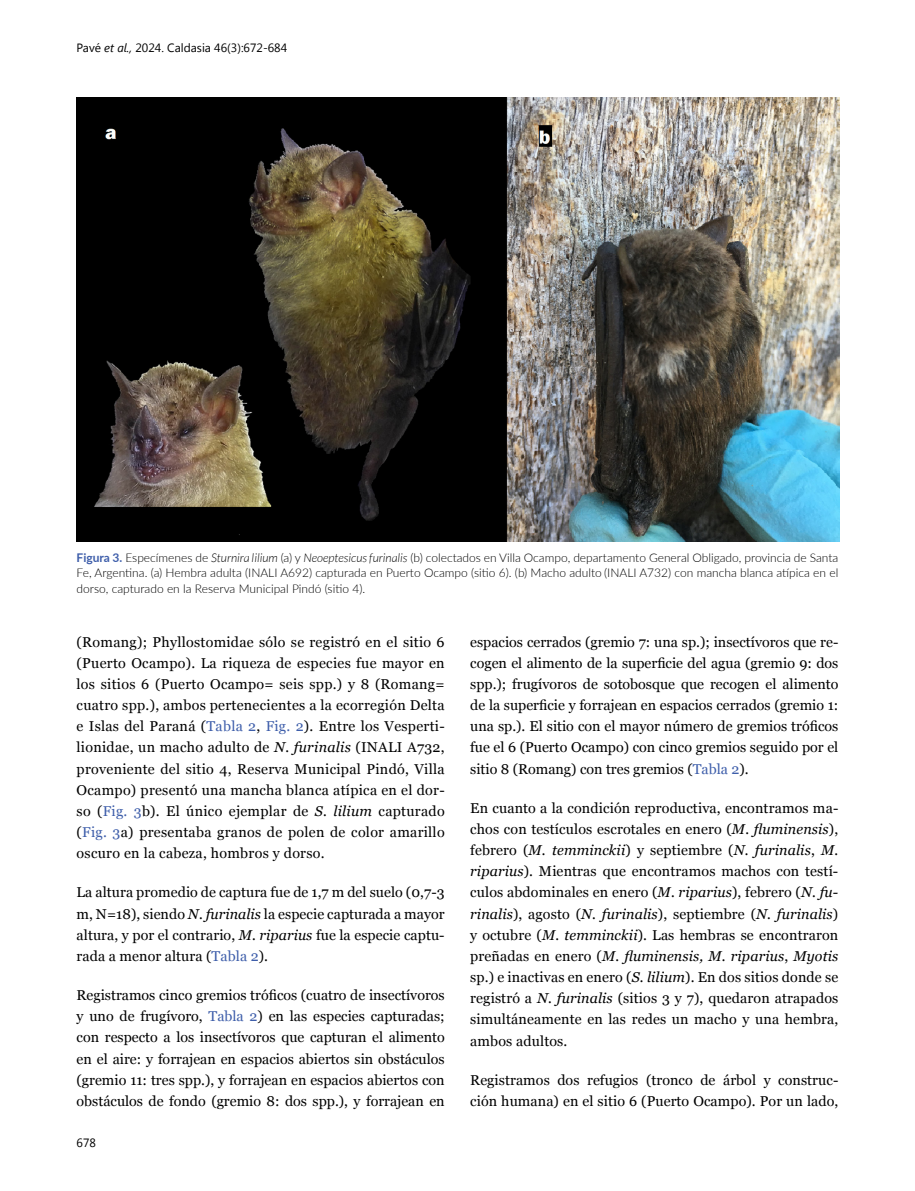
<style>
.page{position:relative;width:915px;height:1191px;background:#fff}
.page>*{position:absolute;margin:0;border:0;box-sizing:border-box;transform-origin:0 0}
.t1{font:14.25px/21.1px "Georgia";letter-spacing:.005em;color:#000;text-align:justify}
.t2{font:300 12px/15.8px "Lato";color:#000;text-align:justify}
.t3{font:12px "Segoe UI";color:#000}
.s1{font-style:italic}
.s2{font-weight:700;color:#3e5eaa}
.s3{color:#3e5eaa}
</style>
<div class="page">
<img style="left:77px;top:98px;width:762px;height:443px">
<p class="t3" style="left:77px;top:40px;width:212px">Pavé <span class="s1">et al.,</span> 2024. Caldasia 46(3):672-684</p>
<p class="t2" style="left:77px;top:549px;width:763px"><span class="s2">Figura 3.</span> Especímenes de <span class="s1">Sturnira lilium</span> (a) y <span class="s1">Neoeptesicus furinalis</span> (b) colectados en Villa Ocampo, departamento General Obligado, provincia de Santa Fe, Argentina. (a) Hembra adulta (INALI A692) capturada en Puerto Ocampo (sitio 6). (b) Macho adulto (INALI A732) con mancha blanca atípica en el dorso, capturado en la Reserva Municipal Pindó (sitio 4).</p>
<p class="t1" style="left:77px;top:630px;width:369px">(Romang); Phyllostomidae sólo se registró en el sitio 6 (Puerto Ocampo). La riqueza de especies fue mayor en los sitios 6 (Puerto Ocampo= seis spp.) y 8 (Romang= cuatro spp.), ambos pertenecientes a la ecorregión Delta e Islas del Paraná (<span class="s3">Tabla 2</span>, <span class="s3">Fig. 2</span>). Entre los Vesperti&shy;lionidae, un macho adulto de <span class="s1">N. furinalis</span> (INALI A732, proveniente del sitio 4, Reserva Municipal Pindó, Villa Ocampo) presentó una mancha blanca atípica en el dor&shy;so (<span class="s3">Fig. 3</span>b). El único ejemplar de <span class="s1">S. lilium</span> capturado (<span class="s3">Fig. 3</span>a) presentaba granos de polen de color amarillo oscuro en la cabeza, hombros y dorso.</p>
<p class="t1" style="left:77px;top:881px;width:369px">La altura promedio de captura fue de 1,7 m del suelo (0,7-3 m, N=18), siendo <span class="s1">N. furinalis</span> la especie capturada a mayor altura, y por el contrario, <span class="s1">M. riparius</span> fue la especie captu&shy;rada a menor altura (<span class="s3">Tabla 2</span>).</p>
<p class="t1" style="left:77px;top:984px;width:369px">Registramos cinco gremios tróficos (cuatro de insectívoros y uno de frugívoro, <span class="s3">Tabla 2</span>) en las especies capturadas; con respecto a los insectívoros que capturan el alimento en el aire: y forrajean en espacios abiertos sin obstáculos (gremio 11: tres spp.), y forrajean en espacios abiertos con obstáculos de fondo (gremio 8: dos spp.), y forrajean en</p>
<p class="t3" style="left:77px;top:1134px;width:21px">678</p>
<p class="t1" style="left:470px;top:630px;width:369px">espacios cerrados (gremio 7: una sp.); insectívoros que re&shy;cogen el alimento de la superficie del agua (gremio 9: dos spp.); frugívoros de sotobosque que recogen el alimento de la superficie y forrajean en espacios cerrados (gremio 1: una sp.). El sitio con el mayor número de gremios tróficos fue el 6 (Puerto Ocampo) con cinco gremios seguido por el sitio 8 (Romang) con tres gremios (<span class="s3">Tabla 2</span>).</p>
<p class="t1" style="left:470px;top:796px;width:369px">En cuanto a la condición reproductiva, encontramos ma&shy;chos con testículos escrotales en enero (<span class="s1">M. fluminensis</span>), febrero (<span class="s1">M. temminckii</span>) y septiembre (<span class="s1">N. furinalis</span>, <span class="s1">M. riparius</span>). Mientras que encontramos machos con testí&shy;culos abdominales en enero (<span class="s1">M. riparius</span>), febrero (<span class="s1">N. fu&shy;rinalis</span>), agosto (<span class="s1">N. furinalis</span>), septiembre (<span class="s1">N. furinalis</span>) y octubre (<span class="s1">M. temminckii</span>). Las hembras se encontraron preñadas en enero (<span class="s1">M. fluminensis, M. riparius</span>, <span class="s1">Myotis </span>sp.) e inactivas en enero (<span class="s1">S. lilium</span>). En dos sitios donde se registró a <span class="s1">N. furinalis</span> (sitios 3 y 7), quedaron atrapados simultáneamente en las redes un macho y una hembra, ambos adultos.</p>
<p class="t1" style="left:470px;top:1068px;width:369px">Registramos dos refugios (tronco de árbol y construc&shy;ción humana) en el sitio 6 (Puerto Ocampo). Por un lado,</p>
</div>
